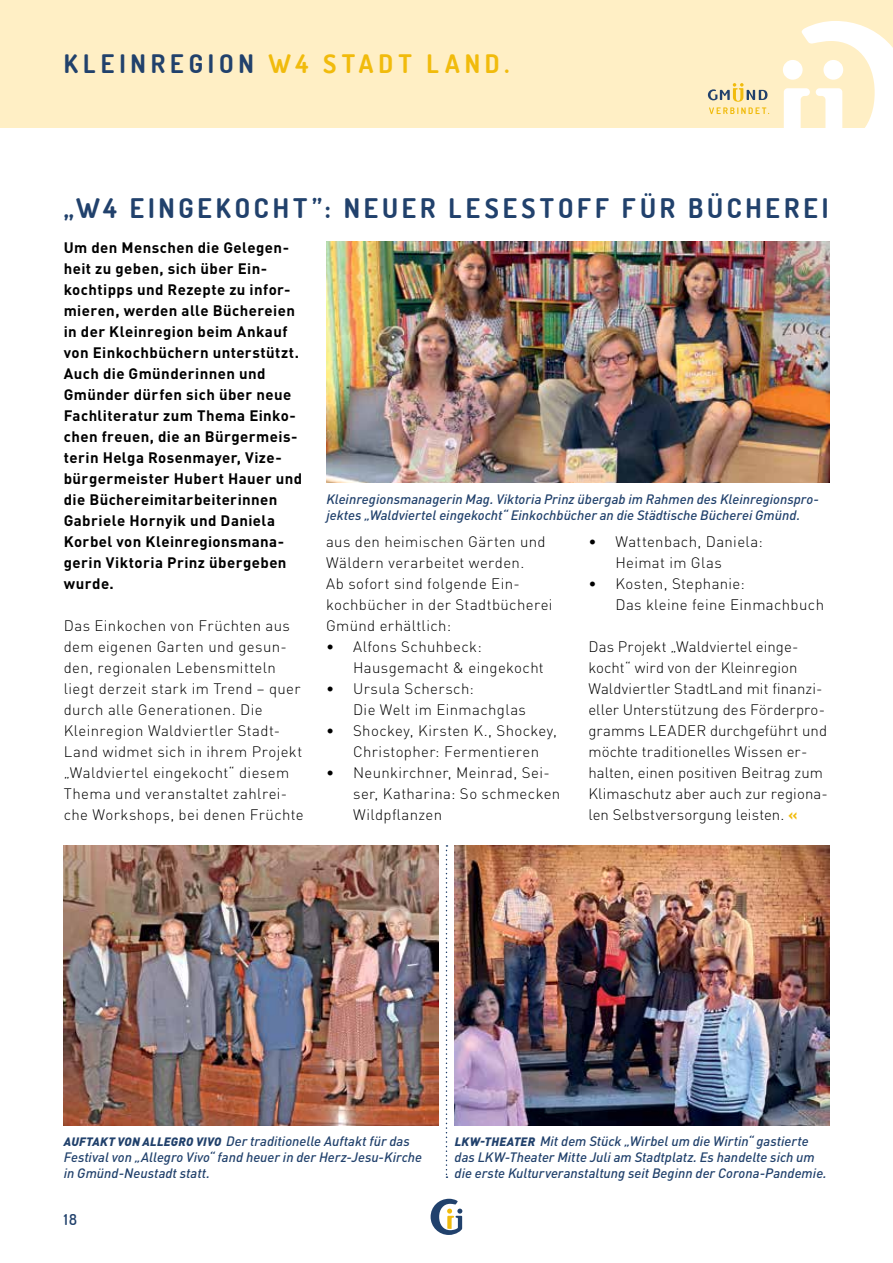
<style>
.page{position:relative;width:893px;height:1263px;background:#fff}
.page>*{position:absolute;margin:0;border:0;box-sizing:border-box;transform-origin:0 0}
.t1{font:700 27px "Dosis";letter-spacing:.145em;color:#21416c}
.t2{font:700 25.5px "Dosis";letter-spacing:.195em;color:#f1bb0c}
.t3{font:300 15px/21px "DIN Pro";letter-spacing:.02em;color:#000}
.t4{font:700 15px/21px "DIN Pro";letter-spacing:.025em;color:#000}
.t5{font:600 15px "Dosis";color:#21416c}
.t6{font:italic 500 13.5px/16.2px "DIN Pro";color:#21416c}
.s1{color:#21416c}
.s2{font-weight:700;color:#f1bb0c}
.s3{font-weight:900;font-size:12px}
</style>
<div class="page">
<div style="left:0;top:0;width:893px;height:128px;background:#ffefc5"></div>
<svg style="left:784px;top:21px;width:109px;height:107px"></svg>
<svg style="left:708px;top:83px;width:61px;height:31px"></svg>
<svg style="left:431px;top:1199px;width:31px;height:36px"></svg>
<img style="left:326px;top:242px;width:503px;height:240px">
<img style="left:64px;top:845px;width:374px;height:280px">
<img style="left:455px;top:845px;width:374px;height:280px">
<svg style="left:446px;top:845px;width:1px;height:333px"></svg>
<h2 class="t2" style="left:64px;top:47px;width:447px"><span class="s1">KLEINREGION</span> W4 STADT LAND.</h2>
<h1 class="t1" style="left:64px;top:190px;width:766px">„W4 EINGEKOCHT”: NEUER LESESTOFF FÜR BÜCHEREI</h1>
<p class="t4" style="left:64px;top:236px;width:240px">Um den Menschen die Gelegen&shy;heit zu geben, sich über Ein&shy;kochtipps und Rezepte zu infor&shy;mieren, werden alle Büchereien in der Kleinregion beim Ankauf von Einkochbüchern unterstützt.<br>Auch die Gmünderinnen und<br>Gmünder dürfen sich über neue<br>Fachliteratur zum Thema Einko&shy;chen freuen, die an Bürgermeis&shy;terin Helga Rosenmayer, Vize&shy;bürgermeister Hubert Hauer und die Büchereimitarbeiterinnen<br>Gabriele Hornyik und Daniela<br>Korbel von Kleinregionsmana&shy;gerin Viktoria Prinz übergeben wurde.</p>
<p class="t3" style="left:64px;top:614px;width:241px">Das Einkochen von Früchten aus dem eigenen Garten und gesun&shy;den, regionalen Lebensmitteln liegt derzeit stark im Trend – quer durch alle Generationen. Die<br>Kleinregion Waldviertler Stadt-<br>Land widmet sich in ihrem Projekt „Waldviertel eingekocht“ diesem<br>Thema und veranstaltet zahlrei&shy;che Workshops, bei denen Früchte</p>
<p class="t6" style="left:326px;top:489px;width:494px">Kleinregionsmanagerin Mag. Viktoria Prinz übergab im Rahmen des Kleinregionspro&shy;jektes „Waldviertel eingekocht“ Einkochbücher an die Städtische Bücherei Gmünd.</p>
<p class="t3" style="left:326px;top:530px;width:228px">aus den heimischen Gärten und<br>Wäldern verarbeitet werden.<br>Ab sofort sind folgende Ein&shy;kochbücher in der Stadtbücherei<br>Gmünd erhältlich:</p>
<p class="t3" style="left:353px;top:635px;width:192px;text-indent:-27px">• Alfons Schuhbeck:<br>Hausgemacht &amp; eingekocht</p>
<p class="t3" style="left:353px;top:677px;width:174px;text-indent:-27px">• Ursula Schersch:<br>Die Welt im Einmachglas</p>
<p class="t3" style="left:326px;top:719px;width:233px;text-align:center">• Shockey, Kirsten K., Shockey,<br>Christopher: Fermentieren</p>
<p class="t3" style="left:353px;top:761px;width:209px;text-indent:-27px">• Neunkirchner, Meinrad, Sei&shy;ser, Katharina: So schmecken<br>Wildpflanzen</p>
<p class="t3" style="left:615px;top:530px;width:149px;text-indent:-27px">• Wattenbach, Daniela:<br>Heimat im Glas</p>
<p class="t3" style="left:615px;top:572px;width:210px;text-indent:-27px">• Kosten, Stephanie:<br>Das kleine feine Einmachbuch</p>
<p class="t3" style="left:588px;top:635px;width:241px">Das Projekt „Waldviertel einge&shy;kocht“ wird von der Kleinregion Waldviertler StadtLand mit finanzi&shy;eller Unterstützung des Förderpro&shy;gramms LEADER durchgeführt und möchte traditionelles Wissen er&shy;halten, einen positiven Beitrag zum Klimaschutz aber auch zur regiona&shy;len Selbstversorgung leisten. <span class="s2">«</span></p>
<p class="t6" style="left:64px;top:1131px;width:360px"><span class="s3">AUFTAKT VON ALLEGRO VIVO</span> Der traditionelle Auftakt für das<br>Festival von „Allegro Vivo“ fand heuer in der Herz-Jesu-Kirche in Gmünd-Neustadt statt.</p>
<p class="t6" style="left:455px;top:1131px;width:374px"><span class="s3">LKW-THEATER</span> Mit dem Stück „Wirbel um die Wirtin“ gastierte das LKW-Theater Mitte Juli am Stadtplatz. Es handelte sich um die erste Kulturveranstaltung seit Beginn der Corona-Pandemie.</p>
<p class="t5" style="left:64px;top:1209px;width:15px">18</p>
</div>
